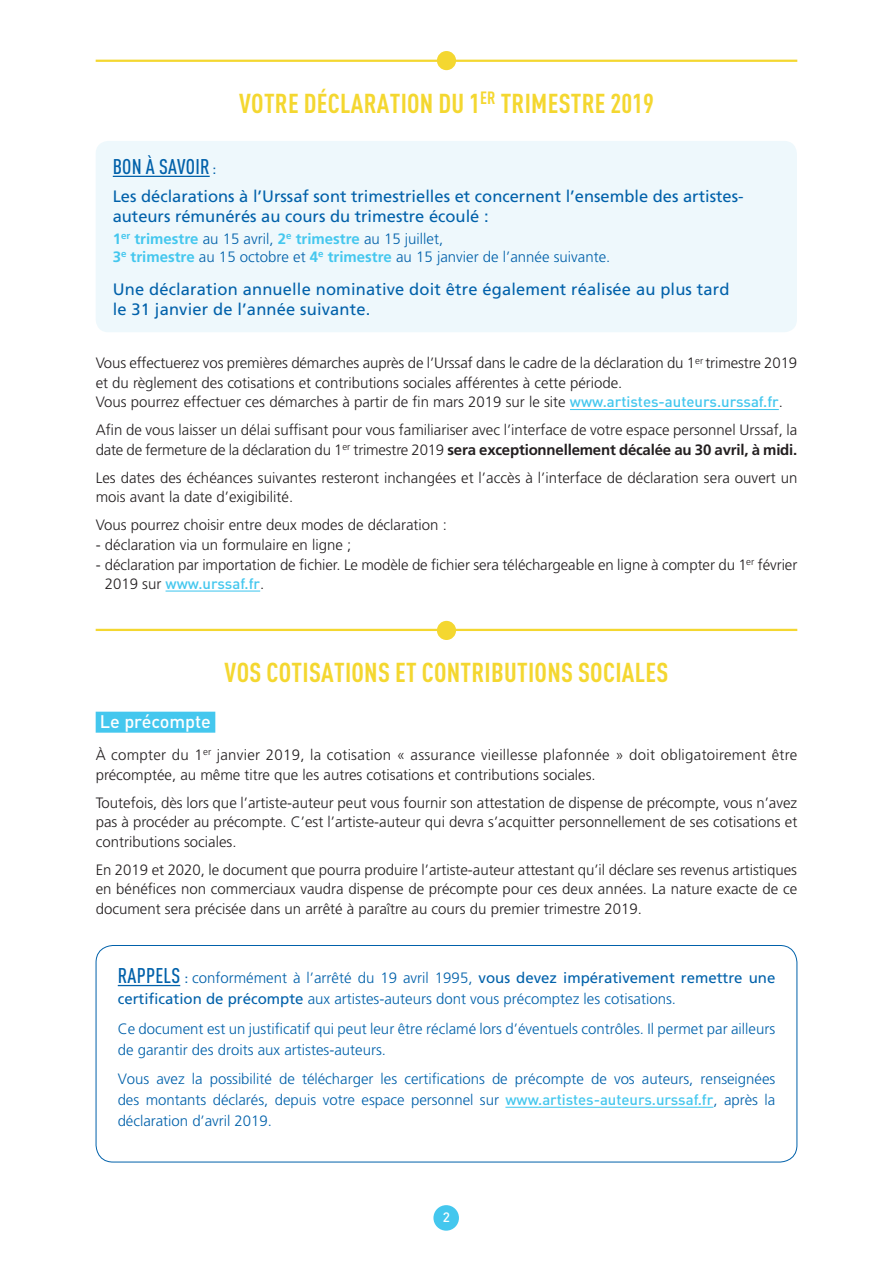
<style>
.page{position:relative;width:893px;height:1263px;background:#fff}
.page>*{position:absolute;margin:0;border:0;box-sizing:border-box;transform-origin:0 0}
.t1{font:700 condensed 27px "DINOT";letter-spacing:.01em;color:#f4d730}
.t2{font:500 condensed 21px "DINOT";letter-spacing:.01em;color:#0161aa}
.t3{font:500 18px "DINOT";color:#fff}
.t4{font:16.5px/19.8px "Frutiger LT Std";color:#0161aa}
.t5{font:300 15px/19.5px "Frutiger LT Std";color:#231f20}
.t6{font:300 15px/21px "Frutiger LT Std";color:#0161aa}
.t7{font:300 15px/19.5px "Frutiger LT Std";letter-spacing:.02em;color:#231f20}
.t8{font:500 15px "DINOT";color:#44c7ee}
.t9{font:500 13.5px "DINOT";color:#fff}
.s1{font-size:15px}
.s2{font-weight:700;color:#44c7ee}
.s3{font-family:"DINOT";font-weight:500;color:#44c7ee}
.s4{font-weight:700}
.s5{font-family:"Frutiger LT Std";font-weight:300;color:#231f20}
.s6{font-family:"DINOT";font-weight:500;font-stretch:condensed;font-size:21px}
.s7{font-family:"DINOT";font-weight:500;font-stretch:condensed}
.s8{font-weight:400}
</style>
<div class="page">
<div style="left:433px;top:1205px;width:26px;height:26px;background:#44c7ee;border-radius:50%"></div>
<hr style="left:118px;top:985px;width:62px;height:1px;background:#0161aa">
<hr style="left:505px;top:1107px;width:208px;height:1px;background:#44c7ee">
<div style="left:96px;top:945px;width:701px;height:217px;border:1px solid #0161aa;border-radius:17px"></div>
<hr style="left:570px;top:409px;width:209px;height:1px;background:#44c7ee">
<hr style="left:166px;top:590px;width:94px;height:2px;background:#44c7ee">
<div style="left:96px;top:712px;width:119px;height:21px;background:#44c7ee"></div>
<hr style="left:96px;top:60px;width:701px;height:2px;background:#f4d730">
<hr style="left:96px;top:629px;width:701px;height:2px;background:#f4d730">
<div style="left:437px;top:51px;width:19px;height:19px;background:#f4d730;border-radius:50%"></div>
<div style="left:437px;top:621px;width:19px;height:19px;background:#f4d730;border-radius:50%"></div>
<div style="left:96px;top:141px;width:701px;height:191px;background:#eef8fc;border-radius:13px"></div>
<hr style="left:113px;top:176px;width:97px;height:1px;background:#0161aa">
<h1 class="t1" style="left:239px;top:87px;width:416px">VOTRE DÉCLARATION DU 1<sup>ER</sup> TRIMESTRE 2019</h1>
<h2 class="t2" style="left:113px;top:154px;width:105px">BON À SAVOIR <span class="s1">:</span></h2>
<p class="t4" style="left:113px;top:187px;width:632px">Les déclarations à l’Urssaf sont trimestrielles et concernent l’ensemble des artistes&shy;auteurs rémunérés au cours du trimestre écoulé :</p>
<p class="t6" style="left:113px;top:230px;width:499px;line-height:18px"><span class="s2">1</span><sup>er</sup> <span class="s2">trimestre</span> au 15 avril, <span class="s2">2</span><sup>e</sup> <span class="s2">trimestre</span> au 15 juillet,<br><span class="s2">3</span><sup>e</sup> <span class="s2">trimestre</span> au 15 octobre et <span class="s2">4</span><sup>e</sup> <span class="s2">trimestre</span> au 15 janvier de l’année suivante.</p>
<p class="t4" style="left:113px;top:279px;width:618px">Une déclaration annuelle nominative doit être également réalisée au plus tard le 31 janvier de l’année suivante.</p>
<p class="t5" style="left:96px;top:354px;width:703px">Vous effectuerez vos premières démarches auprès de l’Urssaf dans le cadre de la déclaration du 1<sup>er</sup> trimestre 2019 et du règlement des cotisations et contributions sociales afférentes à cette période.<br>Vous pourrez effectuer ces démarches à partir de fin mars 2019 sur le site <span class="s3">www.artistes-auteurs.urssaf.fr</span>.</p>
<p class="t5" style="left:96px;top:421px;width:703px">Afin de vous laisser un délai suffisant pour vous familiariser avec l’interface de votre espace personnel Urssaf, la date de fermeture de la déclaration du 1<sup>er</sup> trimestre 2019 <span class="s4">sera exceptionnellement décalée au 30 avril, à midi.</span></p>
<p class="t5" style="left:96px;top:468px;width:703px">Les dates des échéances suivantes resteront inchangées et l’accès à l’interface de déclaration sera ouvert un mois avant la date d’exigibilité.</p>
<p class="t5" style="left:96px;top:516px;width:353px">Vous pourrez choisir entre deux modes de déclaration :</p>
<p class="t5" style="left:96px;top:535px;width:257px">- déclaration via un formulaire en ligne ;</p>
<p class="t5" style="left:96px;top:555px;width:703px">- déclaration par importation de fichier. Le modèle de fichier sera téléchargeable en ligne à compter du 1<sup>er</sup> février</p>
<p class="t8" style="left:105px;top:574px;width:161px"><span class="s5">2019 sur</span> www.urssaf.fr<span class="s5">.</span></p>
<h1 class="t1" style="left:225px;top:656px;width:445px">VOS COTISATIONS ET CONTRIBUTIONS SOCIALES</h1>
<p class="t3" style="left:100px;top:710px;width:113px">Le précompte</p>
<p class="t7" style="left:96px;top:746px;width:703px">À compter du 1<sup>er</sup> janvier 2019, la cotisation « assurance vieillesse plafonnée » doit obligatoirement être précomptée, au même titre que les autres cotisations et contributions sociales.</p>
<p class="t5" style="left:96px;top:793px;width:703px;text-align:justify">Toutefois, dès lors que l’artiste-auteur peut vous fournir son attestation de dispense de précompte, vous n’avez pas à procéder au précompte. C’est l’artiste-auteur qui devra s’acquitter personnellement de ses cotisations et contributions sociales.</p>
<p class="t5" style="left:96px;top:860px;width:703px;text-align:justify">En 2019 et 2020, le document que pourra produire l’artiste-auteur attestant qu’il déclare ses revenus artistiques en bénéfices non commerciaux vaudra dispense de précompte pour ces deux années. La nature exacte de ce document sera précisée dans un arrêté à paraître au cours du premier trimestre 2019.</p>
<p class="t6" style="left:118px;top:968px;width:659px"><span class="s6">RAPPELS</span> <span class="s7">:</span> conformément à l’arrêté du 19 avril 1995, <span class="s8">vous devez impérativement remettre une certification de précompte</span> aux artistes-auteurs dont vous précomptez les cotisations.</p>
<p class="t6" style="left:118px;top:1018px;width:659px">Ce document est un justificatif qui peut leur être réclamé lors d’éventuels contrôles. Il permet par ailleurs de garantir des droits aux artistes-auteurs.</p>
<p class="t6" style="left:118px;top:1069px;width:659px;text-align:justify">Vous avez la possibilité de télécharger les certifications de précompte de vos auteurs, renseignées des montants déclarés, depuis votre espace personnel sur <span class="s3">www.artistes-auteurs.urssaf.fr</span>, après la déclaration d’avril 2019.</p>
<p class="t9" style="left:443px;top:1208px;width:9px">2</p>
</div>
